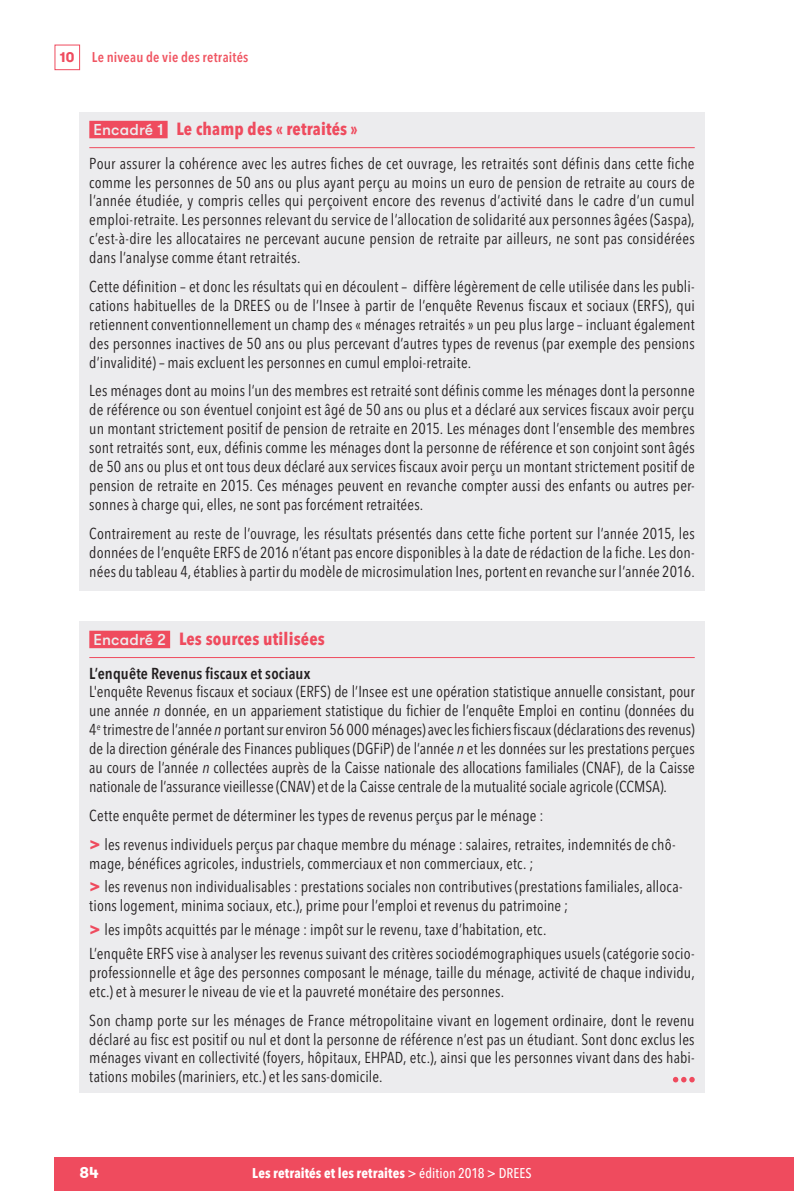
<style>
.page{position:relative;width:794px;height:1191px;background:#fff}
.page>*{position:absolute;margin:0;border:0;box-sizing:border-box;transform-origin:0 0}
.t1{font:700 condensed 17.5px "Avenir Next LT Pro";letter-spacing:.01em;color:#ef4b5e}
.t2{font:condensed 15.75px/18.9px "Avenir Next LT Pro";letter-spacing:.01em;color:#231f20;text-align:justify}
.t3{font:600 condensed 15.75px "Avenir Next LT Pro";letter-spacing:.01em;color:#231f20}
.t4{font:700 15.75px "GT Walsheim";color:#fff}
.t5{font:700 condensed 14px "Avenir Next LT Pro";letter-spacing:.01em;color:#fff}
.t6{font:600 condensed 14px "Avenir Next LT Pro";letter-spacing:.015em;color:#f05663}
.s1{font-family:"GT Walsheim Pro Trial";font-weight:700;font-stretch:normal;color:#ef4b5e}
.s2{font-family:"GT Walsheim";font-weight:500;font-stretch:normal;font-size:15.75px;color:#ececee}
.s3{font-style:italic}
.s4{font-weight:700;font-stretch:normal;font-size:17.5px;color:#ef4b5e}
.s5{font-weight:500}
</style>
<div class="page">
<div style="left:55px;top:45px;width:25px;height:25px;border:1px solid #ef4b5e"></div>
<div style="left:55px;top:1157px;width:739px;height:34px;background:#ef4b5e"></div>
<div style="left:79px;top:112px;width:625px;height:478px;background:#ececee"></div>
<hr style="left:89px;top:147px;width:605px;height:1px;background:#ef4b5e">
<div style="left:89px;top:121px;width:79px;height:17px;background:#ef4b5e"></div>
<div style="left:79px;top:621px;width:625px;height:471px;background:#ececee"></div>
<hr style="left:89px;top:657px;width:605px;height:1px;background:#ef4b5e">
<div style="left:89px;top:630px;width:81px;height:18px;background:#ef4b5e"></div>
<svg style="left:673px;top:1076px;width:21px;height:6px"></svg>
<p class="t6" style="left:60px;top:49px;width:190px"><span class="s1">10</span> Le niveau de vie des retraités</p>
<p class="t1" style="left:93px;top:118px;width:266px"><span class="s2">Encadré 1</span> Le champ des « retraités »</p>
<p class="t2" style="left:89px;top:154px;width:607px">Pour assurer la cohérence avec les autres fiches de cet ouvrage, les retraités sont définis dans cette fiche comme les personnes de 50 ans ou plus ayant perçu au moins un euro de pension de retraite au cours de l’année étudiée, y compris celles qui perçoivent encore des revenus d’activité dans le cadre d’un cumul emploi-retraite. Les personnes relevant du service de l’allocation de solidarité aux personnes âgées (Saspa), c’est-à-dire les allocataires ne percevant aucune pension de retraite par ailleurs, ne sont pas considérées dans l’analyse comme étant retraités.</p>
<p class="t2" style="left:89px;top:277px;width:607px">Cette définition – et donc les résultats qui en découlent – diffère légèrement de celle utilisée dans les publi&shy;cations habituelles de la DREES ou de l’Insee à partir de l’enquête Revenus fiscaux et sociaux (ERFS), qui retiennent conventionnellement un champ des « ménages retraités » un peu plus large – incluant également des personnes inactives de 50 ans ou plus percevant d’autres types de revenus (par exemple des pensions d’invalidité) – mais excluent les personnes en cumul emploi-retraite.</p>
<p class="t2" style="left:89px;top:381px;width:607px">Les ménages dont au moins l’un des membres est retraité sont définis comme les ménages dont la personne de référence ou son éventuel conjoint est âgé de 50 ans ou plus et a déclaré aux services fiscaux avoir perçu un montant strictement positif de pension de retraite en 2015. Les ménages dont l’ensemble des membres sont retraités sont, eux, définis comme les ménages dont la personne de référence et son conjoint sont âgés de 50 ans ou plus et ont tous deux déclaré aux services fiscaux avoir perçu un montant strictement positif de pension de retraite en 2015. Ces ménages peuvent en revanche compter aussi des enfants ou autres per&shy;sonnes à charge qui, elles, ne sont pas forcément retraitées.</p>
<p class="t2" style="left:89px;top:523px;width:607px">Contrairement au reste de l’ouvrage, les résultats présentés dans cette fiche portent sur l’année 2015, les données de l’enquête ERFS de 2016 n’étant pas encore disponibles à la date de rédaction de la fiche. Les don&shy;nées du tableau 4, établies à partir du modèle de microsimulation Ines, portent en revanche sur l’année 2016.</p>
<p class="t1" style="left:93px;top:628px;width:233px"><span class="s2">Encadré 2</span> Les sources utilisées</p>
<p class="t3" style="left:89px;top:663px;width:223px">L’enquête Revenus fiscaux et sociaux</p>
<p class="t2" style="left:89px;top:682px;width:607px">L'enquête Revenus fiscaux et sociaux (ERFS) de l’Insee est une opération statistique annuelle consistant, pour une année <span class="s3">n</span> donnée, en un appariement statistique du fichier de l’enquête Emploi en continu (données du 4<sup>e</sup> trimestre de l’année <span class="s3">n</span> portant sur environ 56 000 ménages) avec les fichiers fiscaux (déclarations des revenus) de la direction générale des Finances publiques (DGFiP) de l’année <span class="s3">n</span> et les données sur les prestations perçues au cours de l’année <span class="s3">n</span> collectées auprès de la Caisse nationale des allocations familiales (CNAF), de la Caisse nationale de l’assurance vieillesse (CNAV) et de la Caisse centrale de la mutualité sociale agricole (CCMSA).</p>
<p class="t2" style="left:89px;top:800px;width:588px;line-height:28.9px">Cette enquête permet de déterminer les types de revenus perçus par le ménage :<br><span class="s4">&gt;</span> les revenus individuels perçus par chaque membre du ménage : salaires, retraites, indemnités de chô-</p>
<p class="t2" style="left:89px;top:851px;width:595px;line-height:23.8px">mage, bénéfices agricoles, industriels, commerciaux et non commerciaux, etc. ;<br><span class="s4">&gt;</span> les revenus non individualisables : prestations sociales non contributives (prestations familiales, alloca-</p>
<p class="t2" style="left:89px;top:893px;width:607px;line-height:23.8px;text-align:left">tions logement, minima sociaux, etc.), prime pour l’emploi et revenus du patrimoine ;<br><span class="s4">&gt;</span> les impôts acquittés par le ménage : impôt sur le revenu, taxe d’habitation, etc.<br>L’enquête ERFS vise à analyser les revenus suivant des critères sociodémographiques usuels (catégorie socio-</p>
<p class="t2" style="left:89px;top:963px;width:607px">professionnelle et âge des personnes composant le ménage, taille du ménage, activité de chaque individu, etc.) et à mesurer le niveau de vie et la pauvreté monétaire des personnes.</p>
<p class="t2" style="left:89px;top:1010px;width:607px">Son champ porte sur les ménages de France métropolitaine vivant en logement ordinaire, dont le revenu déclaré au fisc est positif ou nul et dont la personne de référence n’est pas un étudiant. Sont donc exclus les ménages vivant en collectivité (foyers, hôpitaux, EHPAD, etc.), ainsi que les personnes vivant dans des habi&shy;tations mobiles (mariniers, etc.) et les sans-domicile.</p>
<p class="t4" style="left:79px;top:1162px;width:21px">84</p>
<p class="t5" style="left:252px;top:1165px;width:281px">Les retraités et les retraites <span class="s5">&gt; édition 2018 &gt; DREES</span></p>
</div>
